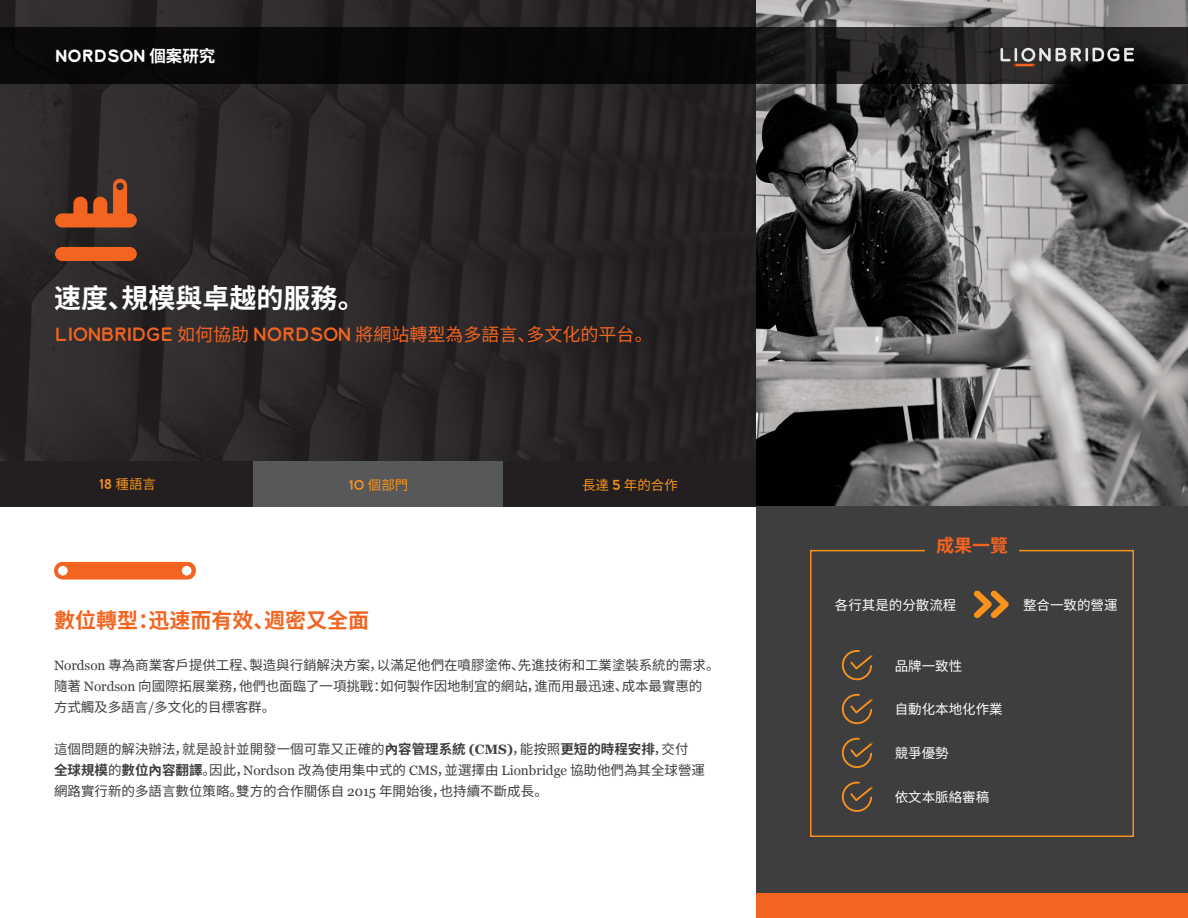
<style>
.page{position:relative;width:1188px;height:918px;background:#fff}
.page>*{position:absolute;margin:0;border:0;box-sizing:border-box;transform-origin:0 0}
.LB_Title{font:700 27px "Noto Sans CJ Ksc";color:#fff}
.t1{font:700 21px "Noto Sans CJ Ksc";color:#f36421}
.LB_Title-2{font:18px "Noto Sans CJ Ksc";color:#f36421}
.t2{font:700 18px "Noto Sans CJ Ksc";color:#f36421}
.t3{font:700 16.5px "Lionbridge Sans";letter-spacing:-.015em;color:#fff}
.t4{font:13.5px/21px "Noto Sans CJ Ksc";letter-spacing:-.005em;color:#3e3e3f}
.t5{font:13.5px "Noto Sans CJ Ksc";color:#fff}
.t6{font:13.5px "Noto Sans CJ Ksc";color:#f7931d}
.s1{font-family:"Noto Sans CJ Ksc"}
.s2{font-family:"Lionbridge Sans"}
.s3{font-family:"Georgia"}
.s4{font-weight:700}
.s5{font-family:"Georgia";font-weight:700}
</style>
<div class="page">
<img style="left:756px;top:0;width:432px;height:507px">
<img style="left:0;top:0;width:756px;height:461px">
<svg style="left:54px;top:562px;width:142px;height:18px;background:#f47438"></svg>
<div style="left:0;top:461px;width:253px;height:46px;background:#231f20"></div>
<div style="left:253px;top:461px;width:251px;height:46px;background:#57585a"></div>
<div style="left:504px;top:461px;width:252px;height:46px;background:#231f20"></div>
<svg style="left:0;top:27px;width:1188px;height:56px;background:#100f0f"></svg>
<svg style="left:1000px;top:48px;width:134px;height:18px;background:#625e5e"></svg>
<div style="left:55px;top:247px;width:82px;height:14px;background:#f36421;border-radius:7px"></div>
<svg style="left:55px;top:179px;width:82px;height:48px;background:#8c4424"></svg>
<div style="left:756px;top:507px;width:432px;height:411px;background:#3e3e3f"></div>
<div style="left:810px;top:550px;width:324px;height:287px;border:2px solid #f7931d"></div>
<div style="left:756px;top:893px;width:432px;height:25px;background:#f36421"></div>
<div style="left:925px;top:538px;width:94px;height:24px;background:#3e3e3f"></div>
<svg style="left:974px;top:590px;width:35px;height:28px"></svg>
<svg style="left:842px;top:650px;width:31px;height:30px"></svg>
<svg style="left:842px;top:738px;width:31px;height:30px"></svg>
<svg style="left:842px;top:694px;width:31px;height:30px"></svg>
<svg style="left:842px;top:782px;width:31px;height:30px"></svg>
<p class="t3" style="left:55px;top:44px;width:162px">NORDSON <span class="s1">個案研究</span></p>
<p class="LB_Title" style="left:54px;top:283px;width:312px">速度、規模與卓越的服務。</p>
<p class="LB_Title-2" style="left:55px;top:324px;width:599px"><span class="s2">LIONBRIDGE</span> 如何協助 <span class="s2">NORDSON</span> 將網站轉型為多語言、多文化的平台。</p>
<p class="t6" style="left:99px;top:477px;width:59px"><span class="s2">18</span> 種語言</p>
<p class="t6" style="left:348px;top:477px;width:62px"><span class="s2">10</span> 個部門</p>
<p class="t6" style="left:582px;top:477px;width:97px">長達 <span class="s2">5</span> 年的合作</p>
<p class="t1" style="left:54px;top:609px;width:316px">數位轉型：迅速而有效、週密又全面</p>
<p class="t4" style="left:54px;top:655px;width:667px"><span class="s3">Nordson</span> 專為商業客戶提供工程、製造與行銷解決方案，以滿足他們在噴膠塗佈、先進技術和工業塗裝系統的需求。隨著 <span class="s3">Nordson</span> 向國際拓展業務，他們也面臨了一項挑戰：如何製作因地制宜的網站，進而用最迅速、成本最實惠的<br>方式觸及多語言<span class="s3">/</span>多文化的目標客群。</p>
<p class="t4" style="left:54px;top:739px;width:653px">這個問題的解決辦法，就是設計並開發一個可靠又正確的<span class="s4">內容管理系統</span> <span class="s5">(CMS)</span>，能按照<span class="s4">更短的時程安排</span>，交付<span class="s4">全球規模</span>的<span class="s4">數位內容翻譯</span>。因此，<span class="s3">Nordson</span> 改為使用集中式的 <span class="s3">CMS</span>，並選擇由 <span class="s3">Lionbridge</span> 協助他們為其全球營運網路實行新的多語言數位策略。雙方的合作關係自 <span class="s3">2015</span> 年開始後，也持續不斷成長。</p>
<p class="t2" style="left:936px;top:535px;width:73px">成果一覽</p>
<p class="t5" style="left:835px;top:597px;width:123px">各行其是的分散流程</p>
<p class="t5" style="left:1023px;top:597px;width:96px">整合一致的營運</p>
<p class="t5" style="left:895px;top:658px;width:69px">品牌一致性</p>
<p class="t5" style="left:895px;top:702px;width:109px">自動化本地化作業</p>
<p class="t5" style="left:895px;top:746px;width:55px">競爭優勢</p>
<p class="t5" style="left:895px;top:790px;width:96px">依文本脈絡審稿</p>
</div>
